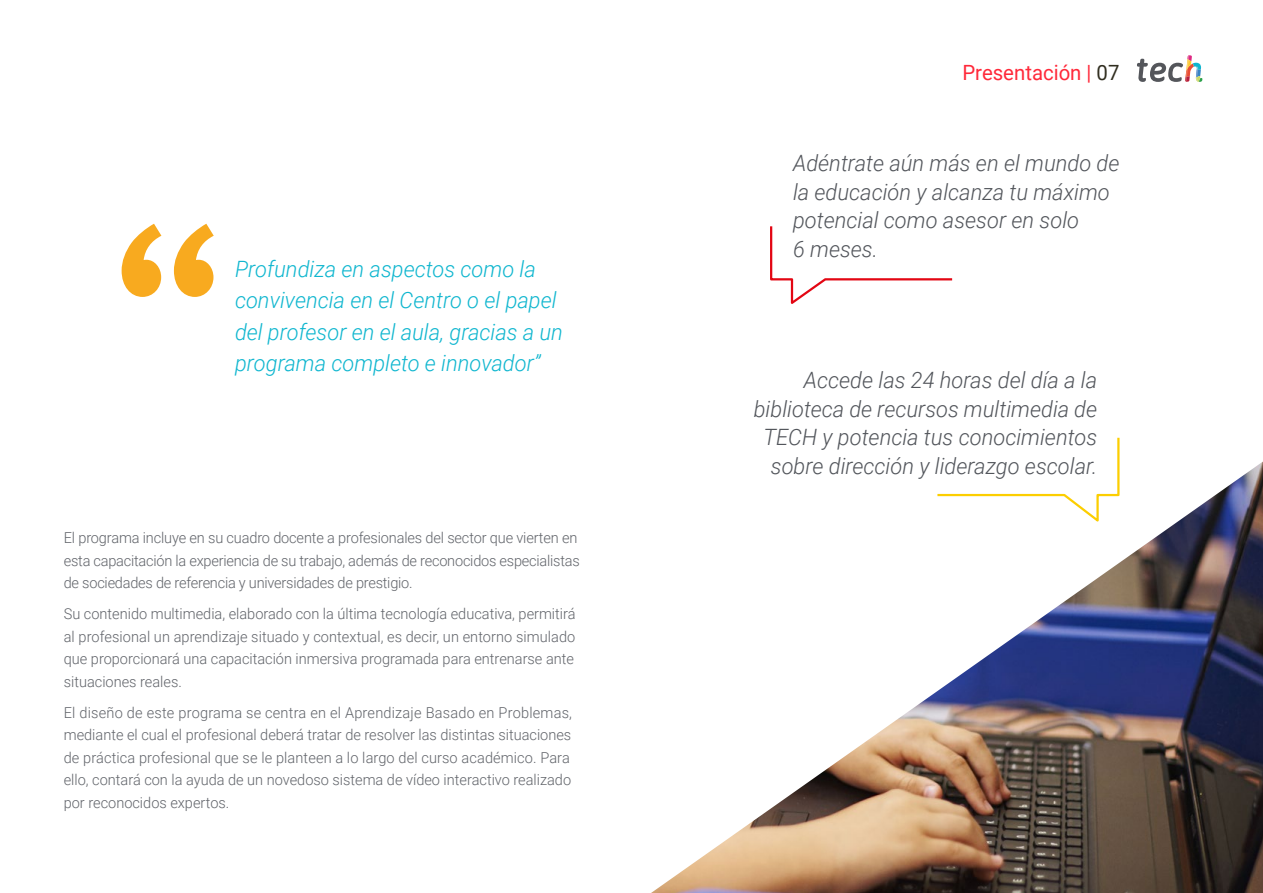
<style>
.page{position:relative;width:1263px;height:893px;background:#fff}
.page>*{position:absolute;margin:0;border:0;box-sizing:border-box;transform-origin:0 0}
.t1{font:italic 300 22.5px/28.5px "Roboto";color:#52555b;text-align:right}
.t2{font:italic 300 22.5px/31.5px "Roboto";color:#0fb6cf}
.t3{font:21px "Roboto";color:#ff293a}
.t4{font:300 15px/22.5px "Roboto";color:#61646a}
.s1{color:#312e20}
</style>
<div class="page">
<svg style="left:122px;top:224px;width:92px;height:73px"></svg>
<svg style="left:1117px;top:437px;width:3px;height:24px"></svg>
<svg style="left:770px;top:226px;width:183px;height:78px"></svg>
<img style="left:651px;top:461px;width:612px;height:432px">
<svg style="left:1137px;top:55px;width:65px;height:27px"></svg>
<h1 class="t2" style="left:235px;top:252px;width:329px">Profundiza en aspectos como la convivencia en el Centro o el papel del profesor en el aula, gracias a un programa completo e innovador”</h1>
<p class="t4" style="left:64px;top:526px;width:517px">El programa incluye en su cuadro docente a profesionales del sector que vierten en esta capacitación la experiencia de su trabajo, además de reconocidos especialistas de sociedades de referencia y universidades de prestigio.</p>
<p class="t4" style="left:64px;top:602px;width:513px;text-align:justify">Su contenido multimedia, elaborado con la última tecnología educativa, permitirá al profesional un aprendizaje situado y contextual, es decir, un entorno simulado que proporcionará una capacitación inmersiva programada para entrenarse ante situaciones reales.</p>
<p class="t4" style="left:64px;top:701px;width:510px">El diseño de este programa se centra en el Aprendizaje Basado en Problemas, mediante el cual el profesional deberá tratar de resolver las distintas situaciones de práctica profesional que se le planteen a lo largo del curso académico. Para ello, contará con la ayuda de un novedoso sistema de vídeo interactivo realizado por reconocidos expertos.</p>
<h2 class="t3" style="left:962px;top:57px;width:159px">Presentación | <span class="s1">07</span></h2>
<h1 class="t1" style="left:793px;top:148px;width:328px;text-align:left">Adéntrate aún más en el mundo de la educación y alcanza tu máximo potencial como asesor en solo<br>6 meses.</h1>
<h1 class="t1" style="left:754px;top:365px;width:345px">Accede las 24 horas del día a la biblioteca de recursos multimedia de TECH y potencia tus conocimientos sobre dirección y liderazgo escolar.</h1>
</div>
